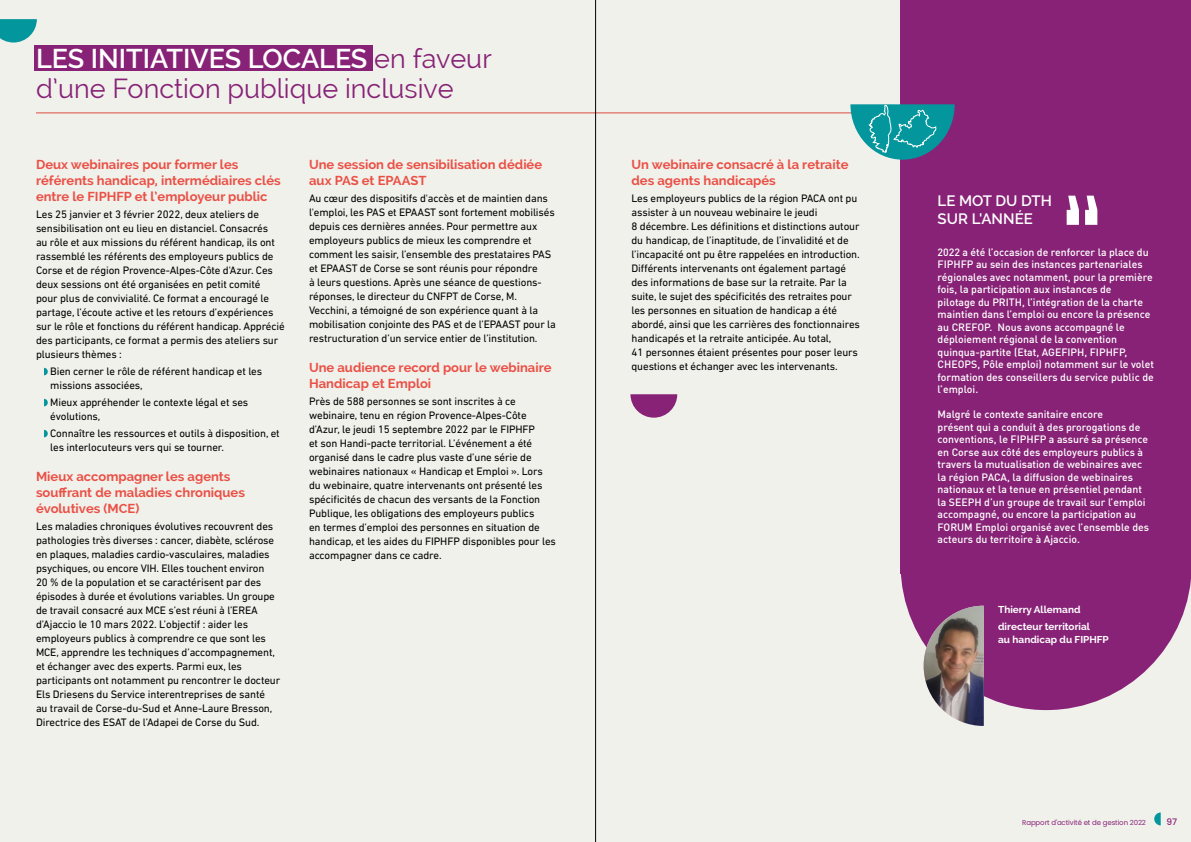
<style>
.page{position:relative;width:1191px;height:842px;background:#f1f1ec}
.page>*{position:absolute;margin:0;border:0;box-sizing:border-box;transform-origin:0 0}
.t1{font:27px/30px "Raleway";color:#872276}
.H3_lemotduDTH{font:600 15px/18px "Raleway";color:#fff}
.texte_courant{font:700 13px/16px "Raleway";color:#ea5045}
.texte_courant-2{font:11px/14px "DIN Next LT Pro";letter-spacing:-.01em;color:#000}
.texte_courant-3{font:500 10.5px/12.5px "DIN Pro";color:#fff}
.texte_courant-4{font:700 10px/17px "Raleway";color:#fff}
.t2{font:500 9px "Poppins";color:#872276}
.t3{font:7px "Poppins";letter-spacing:-.015em;color:#872276}
.s1{font-weight:600;color:#fff}
</style>
<div class="page">
<hr style="left:36px;top:112px;width:840px;height:1px;background:#ea5045">
<svg style="left:0;top:19px;width:37px;height:24px"></svg>
<svg style="left:630px;top:394px;width:47px;height:24px"></svg>
<div style="left:34px;top:45px;width:339px;height:26px;background:#872276"></div>
<hr style="left:595px;top:0;width:1px;height:842px;background:#000">
<svg style="left:44px;top:368px;width:4px;height:7px"></svg>
<svg style="left:44px;top:399px;width:4px;height:7px"></svg>
<svg style="left:44px;top:430px;width:4px;height:7px"></svg>
<div style="left:900px;top:0;width:291px;height:574px;background:#872276"></div>
<svg style="left:901px;top:574px;width:290px;height:136px;fill:#872276"></svg>
<img style="left:923px;top:606px;width:60px;height:120px">
<svg style="left:850px;top:104px;width:104px;height:56px"></svg>
<svg style="left:1066px;top:196px;width:31px;height:29px"></svg>
<svg style="left:1154px;top:812px;width:6px;height:13px"></svg>
<h2 class="t1" style="left:36px;top:43px;width:457px"><span class="s1">LES INITIATIVES LOCALES</span> en faveur d’une Fonction publique inclusive</h2>
<h2 class="texte_courant" style="left:36px;top:157px;width:246px">Deux webinaires pour former les référents handicap, intermédiaires clés entre le FIPHFP et l’employeur public</h2>
<h2 class="texte_courant-2" style="left:36px;top:207px;width:250px">Les 25 janvier et 3 février 2022, deux ateliers de sensibilisation ont eu lieu en distanciel. Consacrés<br>au rôle et aux missions du référent handicap, ils ont rassemblé les référents des employeurs publics de Corse et de région Provence-Alpes-Côte d'Azur. Ces deux sessions ont été organisées en petit comité pour plus de convivialité. Ce format a encouragé le partage, l’écoute active et les retours d’expériences sur le rôle et fonctions du référent handicap. Apprécié des participants, ce format a permis des ateliers sur plusieurs thèmes :</h2>
<h2 class="texte_courant-2" style="left:50px;top:364px;width:213px">Bien cerner le rôle de référent handicap et les missions associées,</h2>
<h2 class="texte_courant-2" style="left:50px;top:395px;width:199px">Mieux appréhender le contexte légal et ses évolutions,</h2>
<h2 class="texte_courant-2" style="left:50px;top:426px;width:231px">Connaître les ressources et outils à disposition, et les interlocuteurs vers qui se tourner.</h2>
<h2 class="texte_courant" style="left:36px;top:469px;width:210px">Mieux accompagner les agents souffrant de maladies chroniques évolutives (MCE)</h2>
<h2 class="texte_courant-2" style="left:36px;top:519px;width:246px">Les maladies chroniques évolutives recouvrent des pathologies très diverses : cancer, diabète, sclérose en plaques, maladies cardio-vasculaires, maladies psychiques, ou encore VIH. Elles touchent environ<br>20 % de la population et se caractérisent par des épisodes à durée et évolutions variables. Un groupe de travail consacré aux MCE s’est réuni à l’EREA d’Ajaccio le 10 mars 2022. L’objectif : aider les employeurs publics à comprendre ce que sont les MCE, apprendre les techniques d’accompagnement, et échanger avec des experts. Parmi eux, les participants ont notamment pu rencontrer le docteur Els Driesens du Service interentreprises de santé<br>au travail de Corse-du-Sud et Anne-Laure Bresson, Directrice des ESAT de l’Adapei de Corse du Sud.</h2>
<h2 class="texte_courant" style="left:309px;top:157px;width:235px">Une session de sensibilisation dédiée aux PAS et EPAAST</h2>
<h2 class="texte_courant-2" style="left:309px;top:191px;width:248px">Au cœur des dispositifs d'accès et de maintien dans l'emploi, les PAS et EPAAST sont fortement mobilisés depuis ces dernières années. Pour permettre aux employeurs publics de mieux les comprendre et comment les saisir, l’ensemble des prestataires PAS et EPAAST de Corse se sont réunis pour répondre<br>à leurs questions. Après une séance de questions&shy;réponses, le directeur du CNFPT de Corse, M.<br>Vecchini, a témoigné de son expérience quant à la mobilisation conjointe des PAS et de l’EPAAST pour la restructuration d’un service entier de l’institution.</h2>
<h2 class="texte_courant" style="left:309px;top:360px;width:244px">Une audience record pour le webinaire<br>Handicap et Emploi</h2>
<h2 class="texte_courant-2" style="left:309px;top:394px;width:248px">Près de 588 personnes se sont inscrites à ce webinaire, tenu en région Provence-Alpes-Côte d’Azur, le jeudi 15 septembre 2022 par le FIPHFP<br>et son Handi-pacte territorial. L’événement a été organisé dans le cadre plus vaste d’une série de webinaires nationaux « Handicap et Emploi ». Lors du webinaire, quatre intervenants ont présenté les spécificités de chacun des versants de la Fonction Publique, les obligations des employeurs publics<br>en termes d’emploi des personnes en situation de handicap, et les aides du FIPHFP disponibles pour les accompagner dans ce cadre.</h2>
<h2 class="texte_courant" style="left:631px;top:156px;width:218px">Un webinaire consacré à la retraite des agents handicapés</h2>
<h2 class="texte_courant-2" style="left:631px;top:191px;width:230px">Les employeurs publics de la région PACA ont pu assister à un nouveau webinaire le jeudi<br>8 décembre. Les définitions et distinctions autour du handicap, de l’inaptitude, de l’invalidité et de l’incapacité ont pu être rappelées en introduction.<br>Différents intervenants ont également partagé des informations de base sur la retraite. Par la suite, le sujet des spécificités des retraites pour les personnes en situation de handicap a été abordé, ainsi que les carrières des fonctionnaires handicapés et la retraite anticipée. Au total,<br>41 personnes étaient présentes pour poser leurs questions et échanger avec les intervenants.</h2>
<h1 class="H3_lemotduDTH" style="left:937px;top:191px;width:116px">LE MOT DU DTH<br>SUR L'ANNÉE</h1>
<h2 class="texte_courant-3" style="left:937px;top:245px;width:218px">2022 a été l’occasion de renforcer la place du FIPHFP au sein des instances partenariales régionales avec notamment, pour la première fois, la participation aux instances de<br>pilotage du PRITH, l’intégration de la charte maintien dans l’emploi ou encore la présence au CREFOP. Nous avons accompagné le déploiement régional de la convention quinqua-partite (Etat, AGEFIPH, FIPHFP, CHEOPS, Pôle emploi) notamment sur le volet formation des conseillers du service public de l’emploi.</h2>
<h2 class="texte_courant-3" style="left:937px;top:407px;width:213px">Malgré le contexte sanitaire encore<br>présent qui a conduit à des prorogations de conventions, le FIPHFP a assuré sa présence en Corse aux côté des employeurs publics à travers la mutualisation de webinaires avec la région PACA, la diffusion de webinaires nationaux et la tenue en présentiel pendant la SEEPH d’un groupe de travail sur l’emploi accompagné, ou encore la participation au FORUM Emploi organisé avec l’ensemble des acteurs du territoire à Ajaccio.</h2>
<h2 class="texte_courant-4" style="left:998px;top:601px;width:93px">Thierry Allemand directeur territorial</h2>
<h2 class="texte_courant-4" style="left:998px;top:631px;width:112px">au handicap du FIPHFP</h2>
<p class="t3" style="left:1022px;top:818px;width:125px">Rapport d'activité et de gestion 2022</p>
<p class="t2" style="left:1166px;top:817px;width:12px">97</p>
</div>
